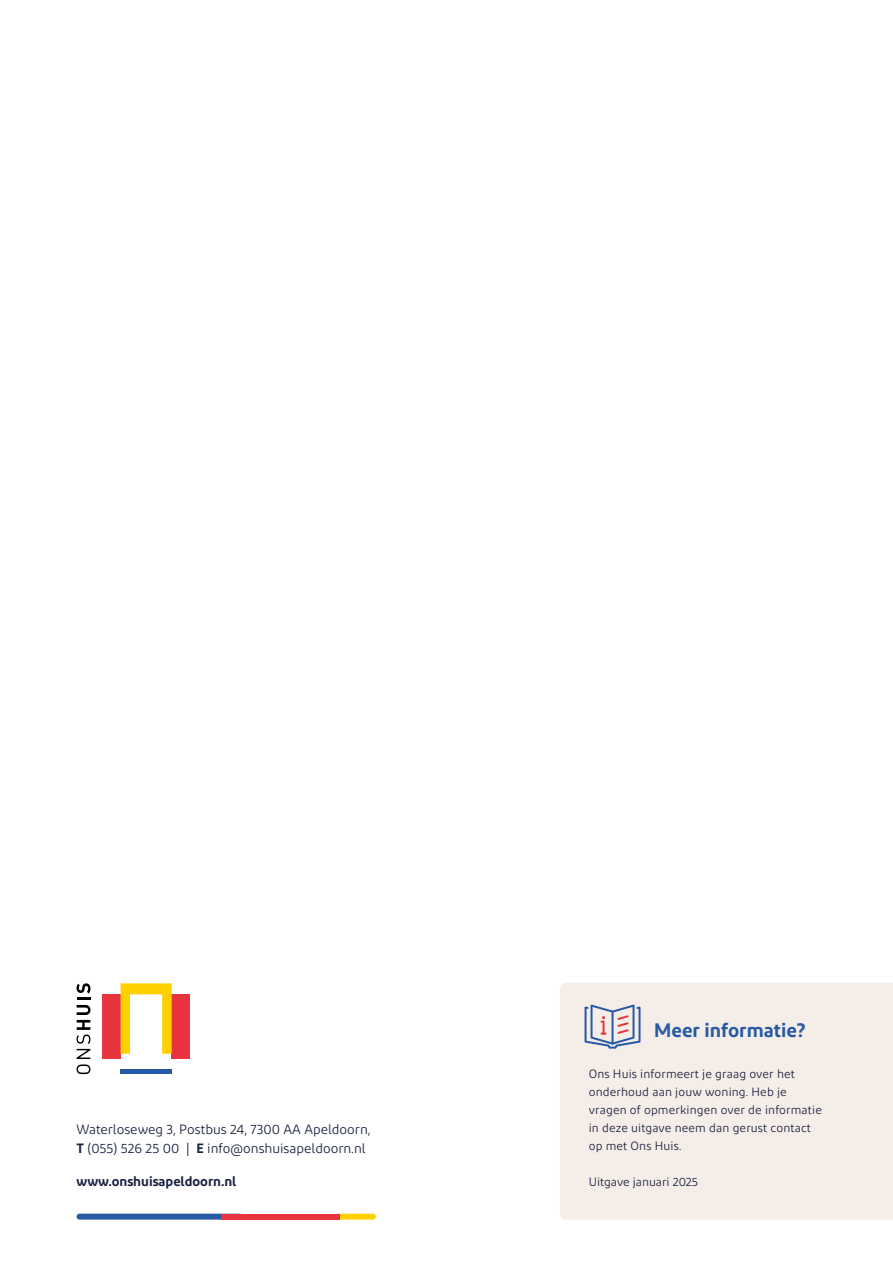
<style>
.page{position:relative;width:893px;height:1263px;background:#fff}
.page>*{position:absolute;margin:0;border:0;box-sizing:border-box;transform-origin:0 0}
.t1{font:600 19.5px "Diodrum Cyrillic";color:#265aa6}
.t2{font:13.5px/19.5px "Diodrum Cyrillic";color:#1b2141}
.t3{font:600 13.5px "Diodrum Cyrillic";color:#1b2141}
.t4{font:12px/18px "Diodrum Cyrillic";letter-spacing:.01em;color:#1b2141}
.s1{font-weight:600}
</style>
<div class="page">
<svg style="left:77px;top:983px;width:13px;height:91px"></svg>
<div style="left:102px;top:994px;width:19px;height:65px;background:#e7343f"></div>
<div style="left:172px;top:994px;width:18px;height:65px;background:#e7343f"></div>
<div style="left:121px;top:1069px;width:51px;height:5px;background:#265aa6"></div>
<svg style="left:121px;top:983px;width:51px;height:71px"></svg>
<svg style="left:340px;top:1214px;width:36px;height:5px"></svg>
<svg style="left:77px;top:1214px;width:144px;height:5px"></svg>
<div style="left:221px;top:1214px;width:119px;height:5px;background:#e7343f"></div>
<div style="left:560px;top:983px;width:333px;height:236px;background:#f5ede7"></div>
<svg style="left:585px;top:1004px;width:55px;height:44px"></svg>
<p class="t2" style="left:77px;top:1119px;width:296px">Waterloseweg 3, Postbus 24, 7300 AA Apeldoorn,<br><span class="s1">T</span> (055) 526 25 00 | <span class="s1">E</span> info@onshuisapeldoorn.nl</p>
<p class="t3" style="left:77px;top:1173px;width:161px">www.onshuisapeldoorn.nl</p>
<h1 class="t1" style="left:654px;top:1017px;width:153px">Meer informatie?</h1>
<p class="t4" style="left:589px;top:1064px;width:235px">Ons Huis informeert je graag over het onderhoud aan jouw woning. Heb je vragen of opmerkingen over de informatie in deze uitgave neem dan gerust contact op met Ons Huis.</p>
<p class="t4" style="left:589px;top:1172px;width:111px">Uitgave januari 2025</p>
</div>
